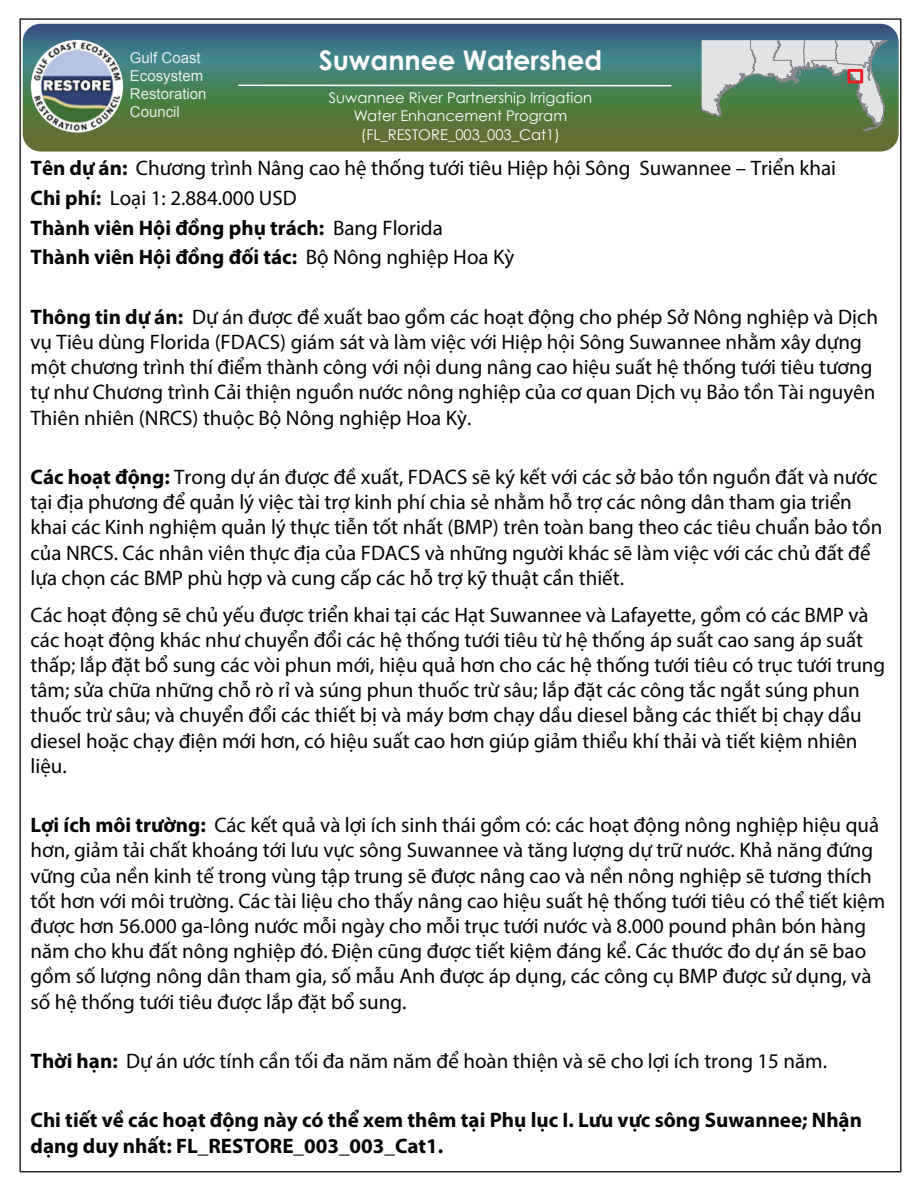
<style>
.page{position:relative;width:918px;height:1188px;background:#fff}
.page>*{position:absolute;margin:0;border:0;box-sizing:border-box;transform-origin:0 0}
.t1{font:700 27px "Century Gothic";color:#fff}
.t2{font:21px/25.2px "Myriad Pro";color:#040503}
.t3{font:700 21px/25.2px "Myriad Pro";color:#040503}
.t4{font:15px/18px "Arial";color:rgb(255 255 255/.85)}
.t5{font:14.7px/18.3px "Century Gothic";color:#fff;text-align:center}
.s1{font-weight:700}
</style>
<div class="page">
<svg style="left:23px;top:24px;width:876px;height:128px;background:#4d765d"></svg>
<svg style="left:702px;top:40px;width:191px;height:91px;background:#8aa48a"></svg>
<div style="left:847px;top:69px;width:16px;height:14px;border:3px solid #ee1d23"></div>
<hr style="left:239px;top:85px;width:432px;height:1px;background:#fff">
<img style="left:25px;top:33px;width:110px;height:106px">
<p class="t4" style="left:130px;top:48px;width:78px">Gulf Coast<br>Ecosystem<br>Restoration<br>Council</p>
<p class="t1" style="left:319px;top:44px;width:285px">Suwannee Watershed</p>
<p class="t5" style="left:329px;top:88px;width:265px">Suwannee River Partnership Irrigation<br>Water Enhancement Program (FL_RESTORE_003_003_Cat1)</p>
<p class="t2" style="left:31px;top:153px;width:807px;line-height:29.7px"><span class="s1">Tên dự án:</span> Chương trình Nâng cao hệ thống tưới tiêu Hiệp hội Sông Suwannee – Triển khai <span class="s1">Chi phí:</span> Loại 1: 2.884.000 USD<br><span class="s1">Thành viên Hội đồng phụ trách:</span> Bang Florida<br><span class="s1">Thành viên Hội đồng đối tác:</span> Bộ Nông nghiệp Hoa Kỳ</p>
<p class="t2" style="left:31px;top:304px;width:849px"><span class="s1">Thông tin dự án:</span> Dự án được đề xuất bao gồm các hoạt động cho phép Sở Nông nghiệp và Dịch vụ Tiêu dùng Florida (FDACS) giám sát và làm việc với Hiệp hội Sông Suwannee nhằm xây dựng một chương trình thí điểm thành công với nội dung nâng cao hiệu suất hệ thống tưới tiêu tương tự như Chương trình Cải thiện nguồn nước nông nghiệp của cơ quan Dịch vụ Bảo tồn Tài nguyên Thiên nhiên (NRCS) thuộc Bộ Nông nghiệp Hoa Kỳ.</p>
<p class="t2" style="left:31px;top:464px;width:853px"><span class="s1">Các hoạt động:</span> Trong dự án được đề xuất, FDACS sẽ ký kết với các sở bảo tồn nguồn đất và nước tại địa phương để quản lý việc tài trợ kinh phí chia sẻ nhằm hỗ trợ các nông dân tham gia triển khai các Kinh nghiệm quản lý thực tiễn tốt nhất (BMP) trên toàn bang theo các tiêu chuẩn bảo tồn của NRCS. Các nhân viên thực địa của FDACS và những người khác sẽ làm việc với các chủ đất để lựa chọn các BMP phù hợp và cung cấp các hỗ trợ kỹ thuật cần thiết.</p>
<p class="t2" style="left:31px;top:602px;width:856px">Các hoạt động sẽ chủ yếu được triển khai tại các Hạt Suwannee và Lafayette, gồm có các BMP và các hoạt động khác như chuyển đổi các hệ thống tưới tiêu từ hệ thống áp suất cao sang áp suất thấp; lắp đặt bổ sung các vòi phun mới, hiệu quả hơn cho các hệ thống tưới tiêu có trục tưới trung tâm; sửa chữa những chỗ rò rỉ và súng phun thuốc trừ sâu; lắp đặt các công tắc ngắt súng phun thuốc trừ sâu; và chuyển đổi các thiết bị và máy bơm chạy dầu diesel bằng các thiết bị chạy dầu diesel hoặc chạy điện mới hơn, có hiệu suất cao hơn giúp giảm thiểu khí thải và tiết kiệm nhiên liệu.</p>
<p class="t2" style="left:31px;top:812px;width:856px"><span class="s1">Lợi ích môi trường:</span> Các kết quả và lợi ích sinh thái gồm có: các hoạt động nông nghiệp hiệu quả hơn, giảm tải chất khoáng tới lưu vực sông Suwannee và tăng lượng dự trữ nước. Khả năng đứng vững của nền kinh tế trong vùng tập trung sẽ được nâng cao và nền nông nghiệp sẽ tương thích tốt hơn với môi trường. Các tài liệu cho thấy nâng cao hiệu suất hệ thống tưới tiêu có thể tiết kiệm được hơn 56.000 ga-lông nước mỗi ngày cho mỗi trục tưới nước và 8.000 pound phân bón hàng năm cho khu đất nông nghiệp đó. Điện cũng được tiết kiệm đáng kể. Các thước đo dự án sẽ bao gồm số lượng nông dân tham gia, số mẫu Anh được áp dụng, các công cụ BMP được sử dụng, và số hệ thống tưới tiêu được lắp đặt bổ sung.</p>
<p class="t2" style="left:31px;top:1048px;width:798px"><span class="s1">Thời hạn:</span> Dự án ước tính cần tối đa năm năm để hoàn thiện và sẽ cho lợi ích trong 15 năm.</p>
<p class="t3" style="left:31px;top:1107px;width:833px">Chi tiết về các hoạt động này có thể xem thêm tại Phụ lục I. Lưu vực sông Suwannee; Nhận dạng duy nhất: FL_RESTORE_003_003_Cat1.</p>
</div>
